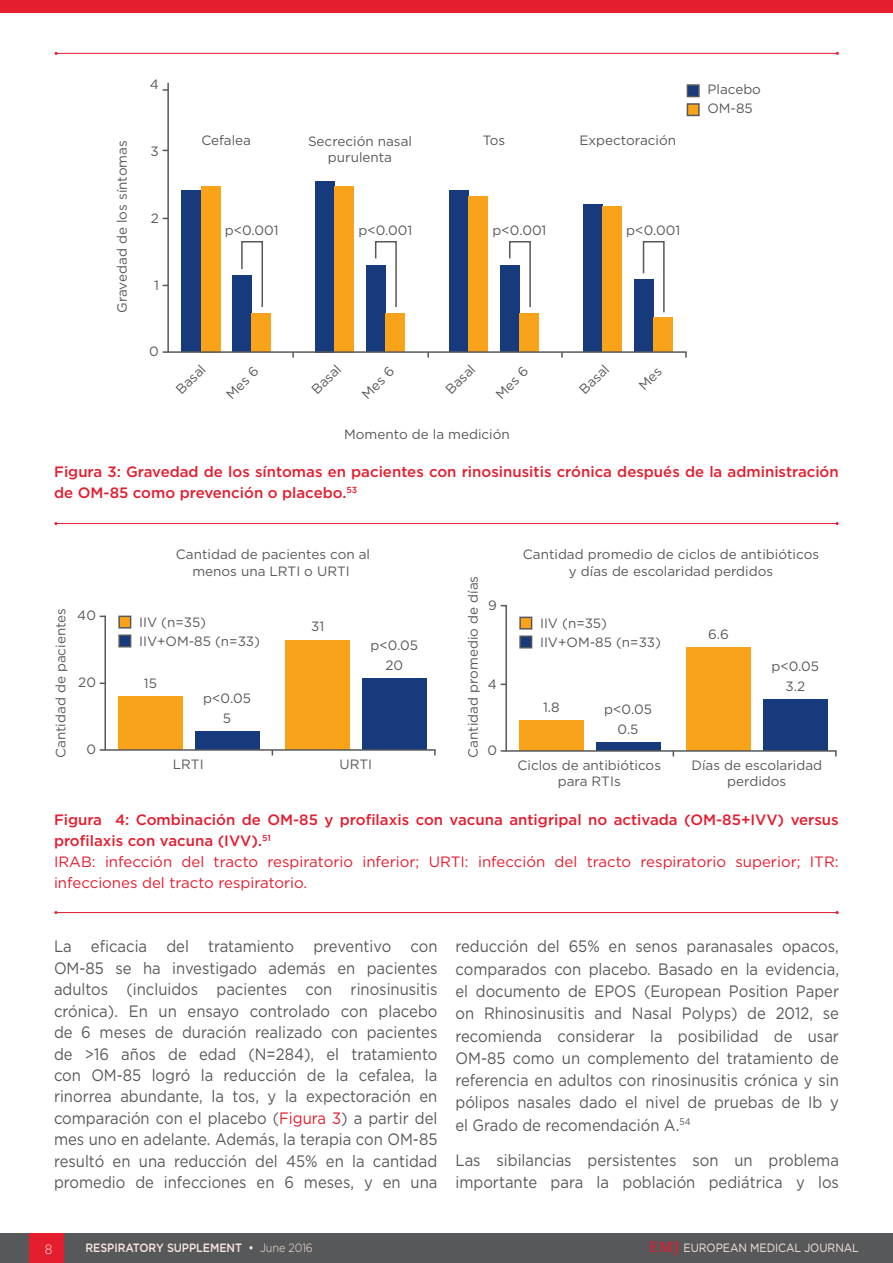
<style>
.page{position:relative;width:893px;height:1263px;background:#fff}
.page>*{position:absolute;margin:0;border:0;box-sizing:border-box;transform-origin:0 0}
._10__Main_text{font:16.5px/21.5px "Gotham";color:#57585a;text-align:justify;scale:.9 1}
.t1{font:500 15px/21px "Gotham";color:#e41d2f}
.t2{font:15px/21px "Gotham";color:#e41d2f}
.t3{font:13.5px/16.2px "Gotham";color:#57585a;text-align:center}
.t4{font:300 13.5px "Gotham";color:#fce7de;scale:.9 1}
.t5{font:500 12px "Gotham";letter-spacing:-.005em;color:#fce7de;scale:.9 1}
.t6{font:12px "Gotham";letter-spacing:-.005em;color:#fce7de;scale:.9 1}
.s1{color:#e41d2f}
.s2{font-weight:300}
.s3{font-family:"Palatino Linotype";font-weight:700;font-size:15px;color:#e41d2f}
</style>
<div class="page">
<div style="left:0;top:1233px;width:893px;height:30px;background:#57585a"></div>
<div style="left:30px;top:1233px;width:34px;height:30px;background:#e41d2f"></div>
<div style="left:0;top:0;width:893px;height:12px;background:#e41d2f"></div>
<hr style="left:56px;top:912px;width:781px;height:1px;background:#e41d2f">
<hr style="left:56px;top:523px;width:781px;height:1px;background:#e41d2f">
<svg style="left:104px;top:615px;width:332px;height:136px"></svg>
<svg style="left:505px;top:604px;width:332px;height:148px"></svg>
<hr style="left:56px;top:53px;width:781px;height:1px;background:#e41d2f">
<div style="left:687px;top:103px;width:13px;height:13px;background:#f9a31b;border:2px solid #57585a"></div>
<div style="left:687px;top:84px;width:13px;height:13px;background:#163a7b;border:2px solid #57585a"></div>
<svg style="left:167px;top:82px;width:521px;height:272px"></svg>
<svg style="left:240px;top:240px;width:24px;height:68px"></svg>
<svg style="left:374px;top:240px;width:24px;height:68px"></svg>
<svg style="left:508px;top:240px;width:24px;height:68px"></svg>
<svg style="left:642px;top:240px;width:23px;height:74px"></svg>
<p class="t3" style="left:114px;top:313px;width:174px;rotate:-90deg">Gravedad de los síntomas</p>
<p class="t3" style="left:150px;top:76px;width:11px">4</p>
<p class="t3" style="left:151px;top:143px;width:10px">3</p>
<p class="t3" style="left:151px;top:209px;width:10px">2</p>
<p class="t3" style="left:154px;top:276px;width:6px">1</p>
<p class="t3" style="left:201px;top:132px;width:51px">Cefalea</p>
<p class="t3" style="left:308px;top:133px;width:106px">Secreción nasal purulenta</p>
<p class="t3" style="left:483px;top:132px;width:24px">Tos</p>
<p class="t3" style="left:579px;top:132px;width:98px">Expectoración</p>
<p class="t3" style="left:225px;top:222px;width:55px">p&lt;0.001</p>
<p class="t3" style="left:358px;top:222px;width:55px">p&lt;0.001</p>
<p class="t3" style="left:493px;top:222px;width:55px">p&lt;0.001</p>
<p class="t3" style="left:626px;top:222px;width:55px">p&lt;0.001</p>
<p class="t3" style="left:149px;top:343px;width:11px">0</p>
<p class="t3" style="left:172px;top:386px;width:37px;rotate:-45deg">Basal</p>
<p class="t3" style="left:223px;top:391px;width:41px;rotate:-45deg">Mes 6</p>
<p class="t3" style="left:308px;top:386px;width:37px;rotate:-45deg">Basal</p>
<p class="t3" style="left:358px;top:391px;width:41px;rotate:-45deg">Mes 6</p>
<p class="t3" style="left:442px;top:386px;width:37px;rotate:-45deg">Basal</p>
<p class="t3" style="left:492px;top:391px;width:41px;rotate:-45deg">Mes 6</p>
<p class="t3" style="left:576px;top:386px;width:37px;rotate:-45deg">Basal</p>
<p class="t3" style="left:344px;top:426px;width:167px">Momento de la medición</p>
<p class="t3" style="left:707px;top:79px;width:55px;line-height:19.2px;text-align:left">Placebo<br>OM-85</p>
<p class="t1" style="left:54px;top:461px;width:786px">Figura 3: Gravedad de los síntomas en pacientes con rinosinusitis crónica después de la administración de OM-85 como prevención o placebo.<sup>53</sup></p>
<p class="t3" style="left:52px;top:758px;width:152px;rotate:-90deg">Cantidad de pacientes</p>
<p class="t3" style="left:77px;top:607px;width:20px">40</p>
<p class="t3" style="left:78px;top:674px;width:19px">20</p>
<p class="t3" style="left:86px;top:741px;width:11px">0</p>
<p class="t3" style="left:176px;top:546px;width:196px">Cantidad de pacientes con al menos una LRTI o URTI</p>
<p class="t3" style="left:139px;top:614px;width:68px">IIV (n=35)</p>
<p class="t3" style="left:139px;top:633px;width:122px">IIV+OM-85 (n=33)</p>
<p class="t3" style="left:144px;top:674px;width:15px">15</p>
<p class="t3" style="left:203px;top:690px;width:49px">p&lt;0.05</p>
<p class="t3" style="left:173px;top:756px;width:32px">LRTI</p>
<p class="t3" style="left:223px;top:710px;width:10px">5</p>
<p class="t3" style="left:311px;top:618px;width:15px">31</p>
<p class="t3" style="left:370px;top:637px;width:49px">p&lt;0.05</p>
<p class="t3" style="left:385px;top:657px;width:19px">20</p>
<p class="t3" style="left:340px;top:756px;width:34px">URTI</p>
<p class="t3" style="left:465px;top:758px;width:183px;rotate:-90deg">Cantidad promedio de días</p>
<p class="t3" style="left:488px;top:597px;width:10px">9</p>
<p class="t3" style="left:488px;top:676px;width:11px">4</p>
<p class="t3" style="left:487px;top:742px;width:11px">0</p>
<p class="t3" style="left:523px;top:546px;width:298px">Cantidad promedio de ciclos de antibióticos y días de escolaridad perdidos</p>
<p class="t3" style="left:540px;top:615px;width:68px">IIV (n=35)</p>
<p class="t3" style="left:540px;top:634px;width:122px">IIV+OM-85 (n=33)</p>
<p class="t3" style="left:543px;top:698px;width:18px">1.8</p>
<p class="t3" style="left:604px;top:701px;width:49px">p&lt;0.05</p>
<p class="t3" style="left:618px;top:721px;width:22px">0.5</p>
<p class="t3" style="left:517px;top:757px;width:145px">Ciclos de antibióticos para RTIs</p>
<p class="t3" style="left:708px;top:625px;width:22px">6.6</p>
<p class="t3" style="left:771px;top:657px;width:49px">p&lt;0.05</p>
<p class="t3" style="left:785px;top:677px;width:21px">3.2</p>
<p class="t3" style="left:691px;top:757px;width:132px">Días de escolaridad perdidos</p>
<p class="t1" style="left:54px;top:809px;width:786px">Figura 4: Combinación de OM-85 y profilaxis con vacuna antigripal no activada (OM-85+IVV) versus profilaxis con vacuna (IVV).<sup>51</sup></p>
<p class="t2" style="left:54px;top:851px;width:786px">IRAB: infección del tracto respiratorio inferior; URTI: infección del tracto respiratorio superior; ITR: infecciones del tracto respiratorio.</p>
<p class="_10__Main_text" style="left:54px;top:935px;width:428px">La eficacia del tratamiento preventivo con OM-85 se ha investigado además en pacientes adultos (incluidos pacientes con rinosinusitis crónica). En un ensayo controlado con placebo de 6 meses de duración realizado con pacientes de &gt;16 años de edad (N=284), el tratamiento con OM-85 logró la reducción de la cefalea, la rinorrea abundante, la tos, y la expectoración en comparación con el placebo (<span class="s1">Figura 3</span>) a partir del mes uno en adelante. Además, la terapia con OM-85 resultó en una reducción del 45% en la cantidad promedio de infecciones en 6 meses, y en una</p>
<p class="_10__Main_text" style="left:455px;top:935px;width:428px;line-height:22.4px">reducción del 65% en senos paranasales opacos, comparados con placebo. Basado en la evidencia, el documento de EPOS (European Position Paper on Rhinosinusitis and Nasal Polyps) de 2012, se recomienda considerar la posibilidad de usar OM-85 como un complemento del tratamiento de referencia en adultos con rinosinusitis crónica y sin pólipos nasales dado el nivel de pruebas de Ib y el Grado de recomendación A.<sup>54</sup></p>
<p class="_10__Main_text" style="left:455px;top:1148px;width:428px;line-height:22.4px">Las sibilancias persistentes son un problema importante para la población pediátrica y los</p>
<p class="t4" style="left:45px;top:1240px;width:10px">8</p>
<p class="t5" style="left:85px;top:1240px;width:254px">RESPIRATORY SUPPLEMENT • <span class="s2">June 2016</span></p>
<p class="t6" style="left:650px;top:1240px;width:234px"><span class="s3">EMJ</span> EUROPEAN MEDICAL JOURNAL</p>
</div>
